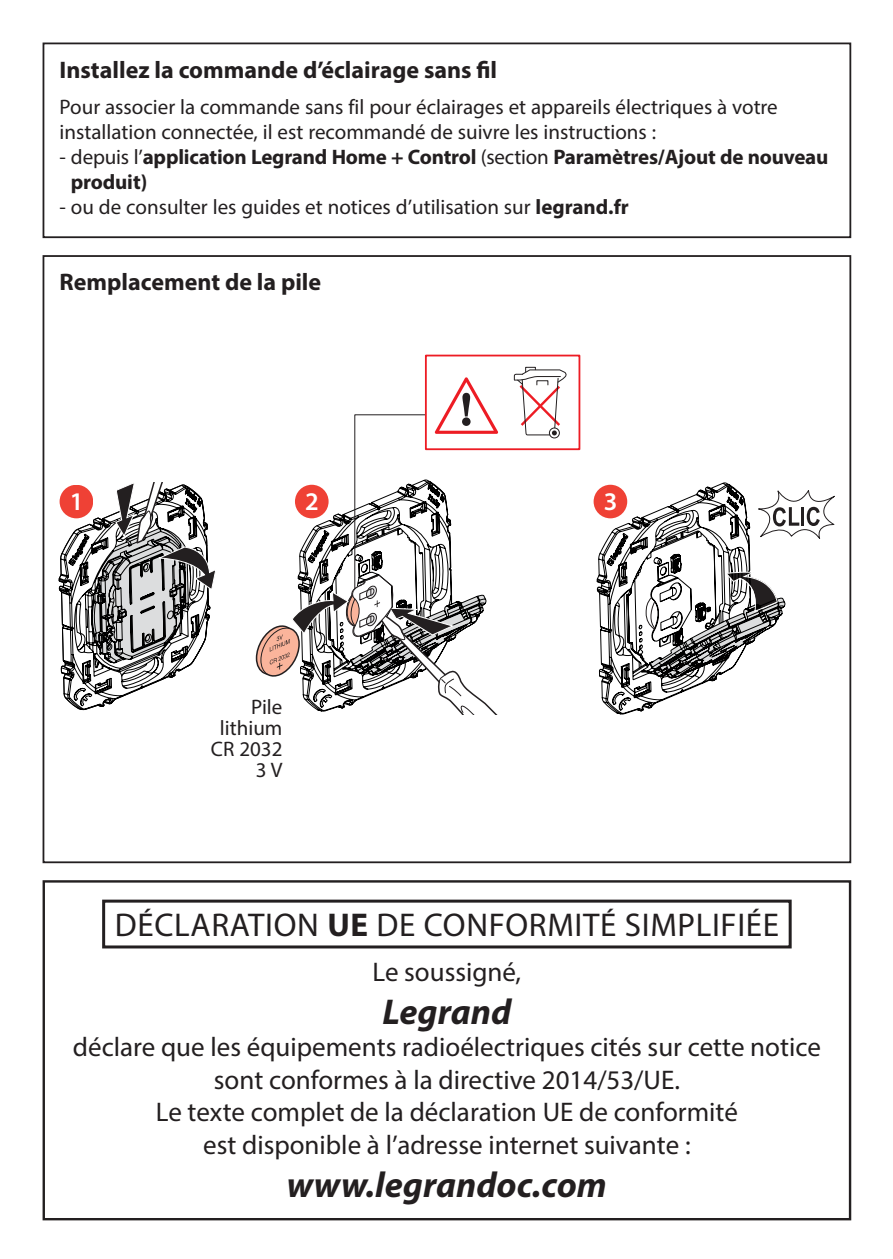
<style>
.page{position:relative;width:893px;height:1259px;background:#fff}
.page>*{position:absolute;margin:0;border:0;box-sizing:border-box;transform-origin:0 0}
.t1{font:italic 700 36px "Myriad Pro";color:#231f20}
.t2{font:33px "Myriad Pro";letter-spacing:.02em;color:#231f20}
.t3{font:27px/32.4px "Myriad Pro";color:#231f20;text-align:center}
.t4{font:600 25.5px "Myriad Pro";color:#fff}
.t5{font:700 24px "Myriad Pro";color:#231f20}
.t6{font:21px/21px "Myriad Pro";color:#231f20}
.t7{font:700 21px/25.2px "Myriad Pro";letter-spacing:-.01em;color:#231f20}
.s1{font-weight:400}
.s2{font-weight:700}
</style>
<div class="page">
<div style="left:43px;top:43px;width:807px;height:195px;border:2px solid #231f20"></div>
<svg style="left:58px;top:482px;width:158px;height:229px"></svg>
<div style="left:425px;top:355px;width:155px;height:95px;border:2px solid #ed1c24"></div>
<svg style="left:513px;top:366px;width:54px;height:85px"></svg>
<svg style="left:596px;top:482px;width:238px;height:233px"></svg>
<svg style="left:255px;top:377px;width:248px;height:338px"></svg>
<div style="left:60px;top:485px;width:33px;height:33px;background:#ef4135;border-radius:50%"></div>
<div style="left:295px;top:485px;width:33px;height:33px;background:#ef4135;border-radius:50%"></div>
<div style="left:593px;top:485px;width:34px;height:33px;background:#ef4135;border-radius:50%"></div>
<div style="left:102px;top:900px;width:689px;height:48px;border:3px solid #231f20"></div>
<div style="left:43px;top:880px;width:807px;height:340px;border:2px solid #231f20"></div>
<p class="t5" style="left:60px;top:60px;width:439px">Installez la commande d’éclairage sans fil</p>
<p class="t6" style="left:60px;top:96px;width:719px;line-height:25.2px">Pour associer la commande sans fil pour éclairages et appareils électriques à votre installation connectée, il est recommandé de suivre les instructions :</p>
<p class="t7" style="left:71px;top:146px;width:758px;text-indent:-11px"><span class="s1">- depuis l’</span>application Legrand Home + Control <span class="s1">(section</span> Paramètres/Ajout de nouveau produit)</p>
<p class="t6" style="left:60px;top:199px;width:570px">- ou de consulter les guides et notices d’utilisation sur <span class="s2">legrand.fr</span></p>
<p class="t5" style="left:60px;top:273px;width:263px">Remplacement de la pile</p>
<p class="t4" style="left:70px;top:492px;width:15px">1</p>
<p class="t4" style="left:305px;top:492px;width:15px">2</p>
<p class="t4" style="left:603px;top:492px;width:15px">3</p>
<p class="t6" style="left:211px;top:698px;width:73px;text-align:right">Pile lithium<br>CR 2032<br>3 V</p>
<h2 class="t2" style="left:115px;top:913px;width:665px">DÉCLARATION <span class="s2">UE</span> DE CONFORMITÉ SIMPLIFIÉE</h2>
<p class="t3" style="left:372px;top:958px;width:150px">Le soussigné,</p>
<h1 class="t1" style="left:382px;top:998px;width:130px">Legrand</h1>
<p class="t3" style="left:73px;top:1034px;width:749px">déclare que les équipements radioélectriques cités sur cette notice sont conformes à la directive 2014/53/UE.<br>Le texte complet de la déclaration UE de conformité<br>est disponible à l’adresse internet suivante :</p>
<h1 class="t1" style="left:287px;top:1171px;width:321px">www.legrandoc.com</h1>
</div>
